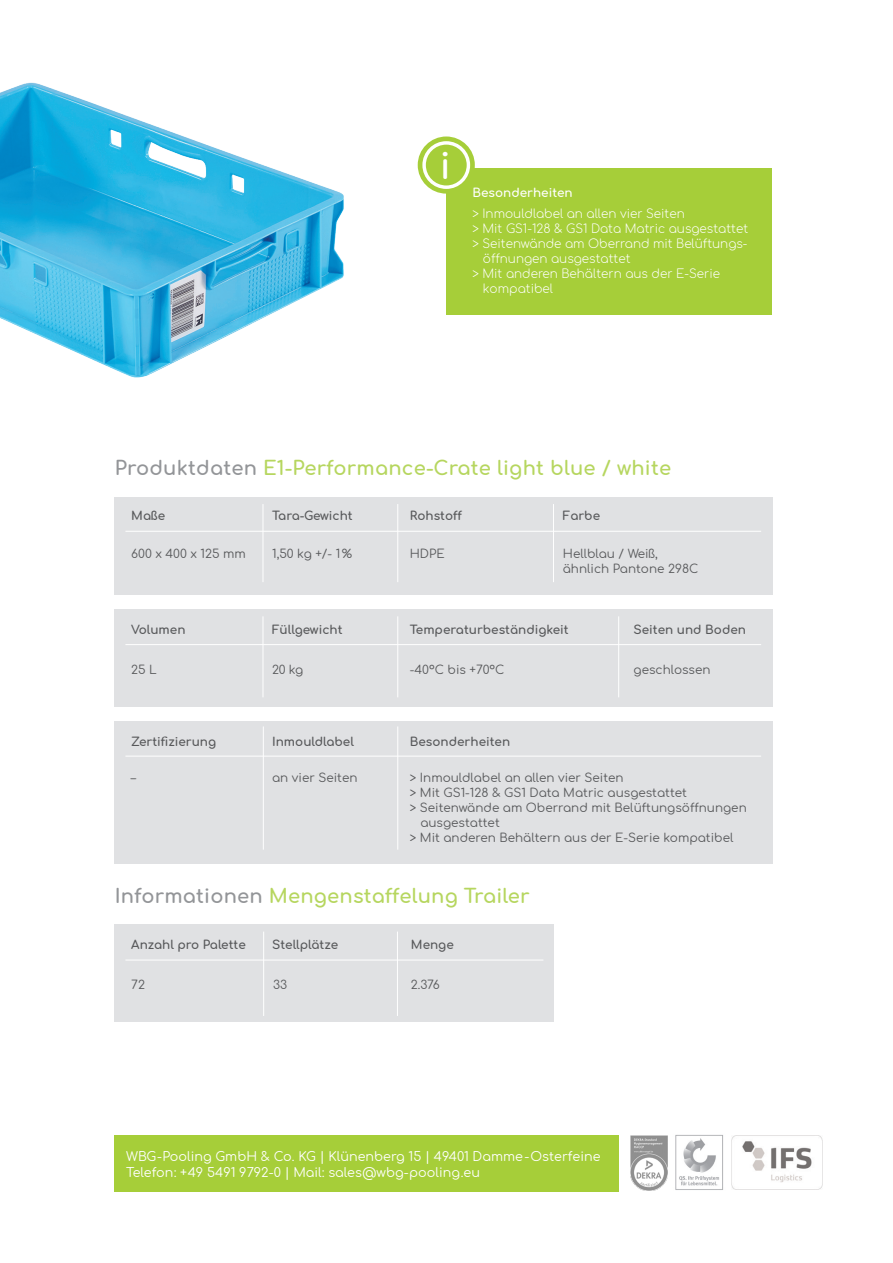
<style>
.page{position:relative;width:893px;height:1263px;background:#fff}
.page>*{position:absolute;margin:0;border:0;box-sizing:border-box;transform-origin:0 0}
.t1{font:700 36.3px "Comfortaa";color:#fff}
.t2{font:700 19.5px "Comfortaa";letter-spacing:.01em;color:#b6d65f}
.t3{font:12.75px/16.5px "Comfortaa";color:#fff}
.t4{font:12px/15px "Comfortaa";color:#57585a}
.t5{font:300 12px "Comfortaa";color:#fff}
.t6{font:700 12px "Comfortaa";color:#57585a}
.t7{font:700 12px "Comfortaa";color:#fff}
.s1{color:#939598}
</style>
<div class="page">
<img style="left:0;top:82px;width:344px;height:296px">
<div style="left:446px;top:168px;width:325px;height:147px;background:#a6ce39"></div>
<svg style="left:418px;top:136px;width:57px;height:58px;fill:#a6ce39"></svg>
<div style="left:422px;top:141px;width:48px;height:48px;border:3px solid #fff;border-radius:50%"></div>
<div style="left:115px;top:497px;width:658px;height:98px;background:#e0e1e3"></div>
<hr style="left:125px;top:531px;width:636px;height:1px;background:#fff">
<hr style="left:263px;top:504px;width:1px;height:78px;background:#fff">
<hr style="left:553px;top:504px;width:1px;height:78px;background:#fff">
<hr style="left:397px;top:504px;width:1px;height:78px;background:#fff">
<div style="left:115px;top:609px;width:658px;height:98px;background:#e0e1e3"></div>
<hr style="left:125px;top:644px;width:636px;height:1px;background:#fff">
<hr style="left:263px;top:616px;width:1px;height:81px;background:#fff">
<hr style="left:618px;top:616px;width:1px;height:81px;background:#fff">
<hr style="left:397px;top:616px;width:1px;height:81px;background:#fff">
<div style="left:115px;top:721px;width:658px;height:143px;background:#e0e1e3"></div>
<hr style="left:125px;top:756px;width:636px;height:1px;background:#fff">
<hr style="left:397px;top:726px;width:1px;height:124px;background:#fff">
<hr style="left:263px;top:726px;width:1px;height:124px;background:#fff">
<div style="left:115px;top:924px;width:439px;height:98px;background:#e0e1e3"></div>
<hr style="left:125px;top:960px;width:418px;height:1px;background:#fff">
<hr style="left:263px;top:931px;width:1px;height:85px;background:#fff">
<hr style="left:397px;top:931px;width:1px;height:85px;background:#fff">
<div style="left:115px;top:1136px;width:504px;height:56px;background:#a6ce39"></div>
<img style="left:667px;top:1135px;width:73px;height:55px">
<img style="left:631px;top:1135px;width:36px;height:55px">
<img style="left:731px;top:1135px;width:92px;height:54px">
<h1 class="t1" style="left:440px;top:132px;width:12px">i</h1>
<p class="t7" style="left:472px;top:181px;width:102px">Besonderheiten</p>
<p class="t5" style="left:472px;top:202px;width:214px">&gt; Inmouldlabel an allen vier Seiten</p>
<p class="t5" style="left:472px;top:217px;width:277px">&gt; Mit GS1-128 &amp; GS1 Data Matric ausgestattet</p>
<p class="t5" style="left:472px;top:232px;width:277px">&gt; Seitenwände am Oberrand mit Belüftungs-</p>
<p class="t5" style="left:483px;top:247px;width:149px">öffnungen ausgestattet</p>
<p class="t5" style="left:472px;top:262px;width:249px">&gt; Mit anderen Behältern aus der E-Serie</p>
<p class="t5" style="left:483px;top:277px;width:72px">kompatibel</p>
<h2 class="t2" style="left:115px;top:450px;width:558px"><span class="s1">Produktdaten</span> E1-Performance-Crate light blue / white</h2>
<p class="t6" style="left:131px;top:505px;width:35px">Maße</p>
<p class="t6" style="left:410px;top:505px;width:54px">Rohstoff</p>
<p class="t6" style="left:563px;top:505px;width:39px">Farbe</p>
<p class="t4" style="left:131px;top:545px;width:116px">600 x 400 x 125 mm</p>
<p class="t4" style="left:410px;top:545px;width:37px">HDPE</p>
<p class="t4" style="left:563px;top:545px;width:137px">Hellblau / Weiß, ähnlich Pantone 298C</p>
<p class="t6" style="left:272px;top:505px;width:82px">Tara-Gewicht</p>
<p class="t4" style="left:272px;top:545px;width:81px">1,50 kg +/- 1%</p>
<p class="t6" style="left:131px;top:618px;width:56px">Volumen</p>
<p class="t6" style="left:272px;top:618px;width:72px">Füllgewicht</p>
<p class="t4" style="left:131px;top:660px;width:27px">25 L</p>
<p class="t4" style="left:272px;top:660px;width:32px">20 kg</p>
<p class="t6" style="left:410px;top:618px;width:160px">Temperaturbeständigkeit</p>
<p class="t6" style="left:634px;top:618px;width:114px">Seiten und Boden</p>
<p class="t4" style="left:410px;top:660px;width:96px">-40°C bis +70°C</p>
<p class="t4" style="left:634px;top:660px;width:78px">geschlossen</p>
<p class="t6" style="left:131px;top:730px;width:86px">Zertifizierung</p>
<p class="t4" style="left:131px;top:768px;width:6px">–</p>
<p class="t4" style="left:410px;top:768px;width:215px">&gt; Inmouldlabel an allen vier Seiten</p>
<p class="t4" style="left:410px;top:783px;width:279px">&gt; Mit GS1-128 &amp; GS1 Data Matric ausgestattet</p>
<p class="t4" style="left:410px;top:798px;width:338px">&gt; Seitenwände am Oberrand mit Belüftungsöffnungen</p>
<p class="t4" style="left:420px;top:813px;width:81px">ausgestattet</p>
<p class="t4" style="left:410px;top:828px;width:325px">&gt; Mit anderen Behältern aus der E-Serie kompatibel</p>
<p class="t6" style="left:272px;top:730px;width:83px">Inmouldlabel</p>
<p class="t6" style="left:410px;top:730px;width:102px">Besonderheiten</p>
<p class="t4" style="left:272px;top:768px;width:87px">an vier Seiten</p>
<h2 class="t2" style="left:115px;top:878px;width:416px"><span class="s1">Informationen</span> Mengenstaffelung Trailer</h2>
<p class="t6" style="left:131px;top:933px;width:116px">Anzahl pro Palette</p>
<p class="t4" style="left:131px;top:975px;width:15px">72</p>
<p class="t6" style="left:272px;top:933px;width:67px">Stellplätze</p>
<p class="t4" style="left:273px;top:975px;width:16px">33</p>
<p class="t6" style="left:411px;top:933px;width:44px">Menge</p>
<p class="t4" style="left:411px;top:975px;width:30px">2.376</p>
<p class="t3" style="left:126px;top:1146px;width:476px">WBG-Pooling GmbH &amp; Co. KG | Klünenberg 15 | 49401 Damme-Osterfeine<br>Telefon: +49 5491 9792-0 | Mail: sales@wbg-pooling.eu</p>
</div>
